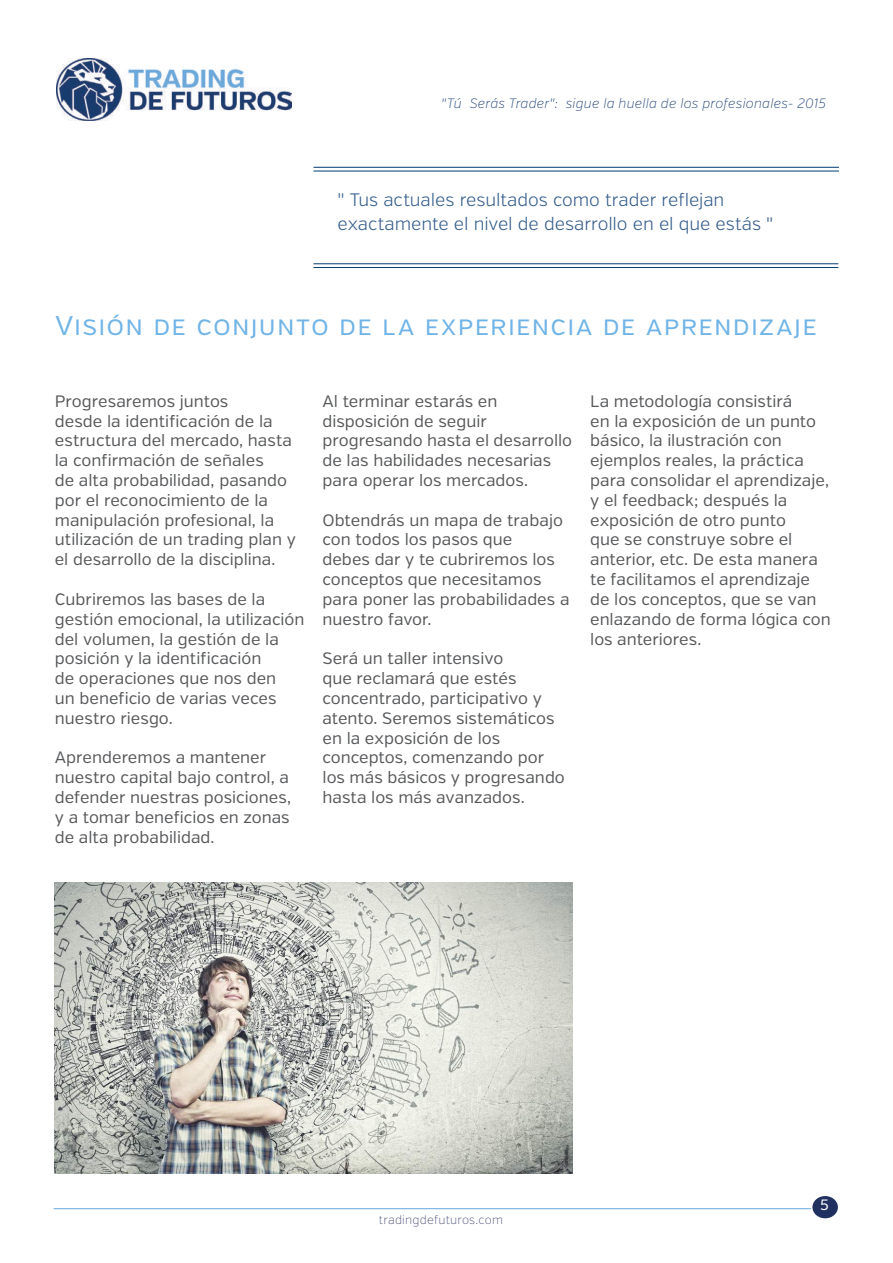
<style>
.page{position:relative;width:893px;height:1263px;background:#fff}
.page>*{position:absolute;margin:0;border:0;box-sizing:border-box;transform-origin:0 0}
.t1{font:27px "Verb";letter-spacing:.045em;color:#70b4e7}
.t2{font:300 18px/24px "Verb";letter-spacing:-.01em;color:#355d8b}
.t3{font:16.5px/19.8px "Verb";letter-spacing:.005em;color:#57585a}
.t4{font:15px "Verb";color:#fff}
.t5{font:italic 200 13.5px "Verb";letter-spacing:.005em;color:#1b3e74}
.t6{font:200 12px "Verb";letter-spacing:.015em;color:#444a74}
</style>
<div class="page">
<hr style="left:54px;top:1208px;width:784px;height:1px;background:#62a7db">
<div style="left:812px;top:1195px;width:27px;height:24px;background:#203061;border-radius:50%"></div>
<div style="left:811px;top:1194px;width:28px;height:26px;border:2px solid #fff;border-radius:50%"></div>
<img style="left:57px;top:59px;width:234px;height:62px">
<img style="left:54px;top:882px;width:518px;height:292px">
<hr style="left:313px;top:167px;width:526px;height:1px;background:#003b70">
<hr style="left:313px;top:171px;width:526px;height:1px;background:#003b70">
<hr style="left:313px;top:263px;width:525px;height:1px;background:#003b70">
<hr style="left:313px;top:267px;width:525px;height:1px;background:#003b70">
<p class="t5" style="left:441px;top:95px;width:386px">"Tú Serás Trader": sigue la huella de los profesionales- 2015</p>
<p class="t2" style="left:337px;top:188px;width:437px">" Tus actuales resultados como trader reflejan exactamente el nivel de desarrollo en el que estás "</p>
<h1 class="t1" style="left:55px;top:309px;width:763px">Visión de conjunto de la experiencia de aprendizaje</h1>
<p class="t3" style="left:55px;top:391px;width:243px">Progresaremos juntos<br>desde la identificación de la estructura del mercado, hasta la confirmación de señales<br>de alta probabilidad, pasando por el reconocimiento de la manipulación profesional, la utilización de un trading plan y el desarrollo de la disciplina.</p>
<p class="t3" style="left:55px;top:589px;width:251px">Cubriremos las bases de la gestión emocional, la utilización del volumen, la gestión de la posición y la identificación<br>de operaciones que nos den<br>un beneficio de varias veces nuestro riesgo.</p>
<p class="t3" style="left:55px;top:748px;width:238px">Aprenderemos a mantener nuestro capital bajo control, a defender nuestras posiciones, y a tomar beneficios en zonas de alta probabilidad.</p>
<p class="t3" style="left:322px;top:391px;width:251px">Al terminar estarás en disposición de seguir progresando hasta el desarrollo de las habilidades necesarias para operar los mercados.</p>
<p class="t3" style="left:322px;top:510px;width:248px">Obtendrás un mapa de trabajo con todos los pasos que<br>debes dar y te cubriremos los conceptos que necesitamos para poner las probabilidades a nuestro favor.</p>
<p class="t3" style="left:322px;top:649px;width:244px">Será un taller intensivo<br>que reclamará que estés concentrado, participativo y atento. Seremos sistemáticos en la exposición de los conceptos, comenzando por los más básicos y progresando hasta los más avanzados.</p>
<p class="t3" style="left:590px;top:391px;width:242px">La metodología consistirá<br>en la exposición de un punto básico, la ilustración con ejemplos reales, la práctica para consolidar el aprendizaje, y el feedback; después la exposición de otro punto<br>que se construye sobre el anterior, etc. De esta manera te facilitamos el aprendizaje de los conceptos, que se van enlazando de forma lógica con los anteriores.</p>
<p class="t6" style="left:379px;top:1213px;width:126px">tradingdefuturos.com</p>
<p class="t4" style="left:820px;top:1195px;width:10px">5</p>
</div>
